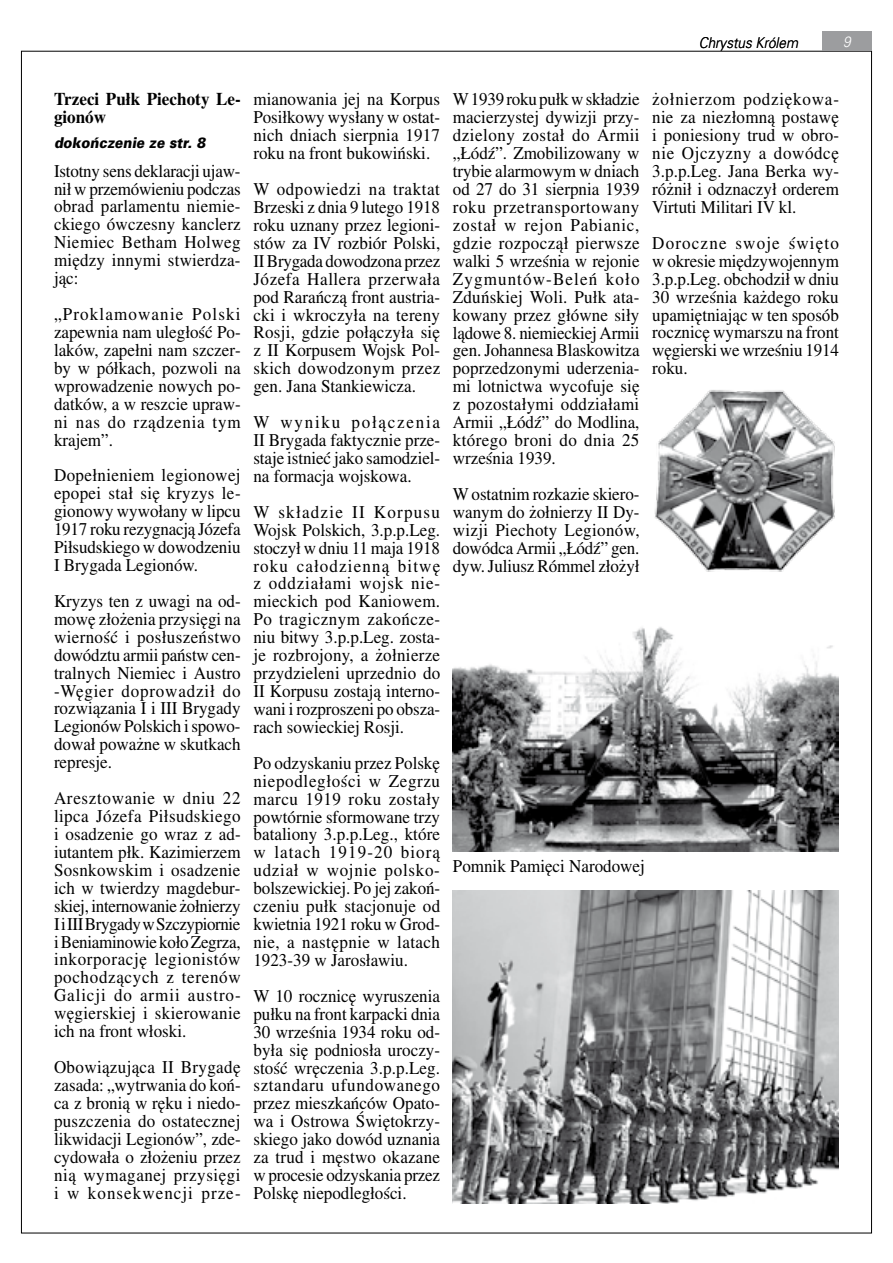
<style>
.page{position:relative;width:893px;height:1263px;background:#fff}
.page>*{position:absolute;margin:0;border:0;box-sizing:border-box;transform-origin:0 0}
.t1{font:18px/18px "Toronto";color:#000;text-align:justify;scale:.95 1}
.t2{font:700 18px/18px "Toronto";letter-spacing:.005em;color:#000;scale:.95 1}
.t3{font:italic 15px "USA Black";color:#000;scale:.9 1}
.t4{font:italic 15px "USA Light";color:#000;scale:.9 1}
.t5{font:italic 15px "USA Light";color:#fff;scale:.9 1}
</style>
<div class="page">
<div style="left:822px;top:31px;width:49px;height:20px;background:#9c9d9f"></div>
<img style="left:654px;top:390px;width:181px;height:182px">
<img style="left:453px;top:627px;width:386px;height:224px">
<img style="left:453px;top:891px;width:386px;height:312px">
<p class="t4" style="left:699px;top:34px;width:112px">Chrystus Królem</p>
<p class="t5" style="left:843px;top:33px;width:10px">9</p>
<p class="t2" style="left:54px;top:90px;width:198px">Trzeci Pułk Piechoty Le&shy;gionów</p>
<p class="t3" style="left:54px;top:134px;width:170px">dokończenie ze str. 8</p>
<p class="t1" style="left:54px;top:162px;width:198px">Istotny sens deklaracji ujaw&shy;nił w przemówieniu podczas obrad parlamentu niemie&shy;ckiego ówczesny kanclerz Niemiec Betham Holweg między innymi stwierdza&shy;jąc:</p>
<p class="t1" style="left:54px;top:305px;width:198px">„Proklamowanie Polski zapewnia nam uległość Po&shy;laków, zapełni nam szczer&shy;by w półkach, pozwoli na wprowadzenie nowych po&shy;datków, a w reszcie upraw&shy;ni nas do rządzenia tym krajem”.</p>
<p class="t1" style="left:54px;top:466px;width:198px">Dopełnieniem legionowej epopei stał się kryzys le&shy;gionowy wywołany w lipcu 1917 roku rezygnacją Józefa Piłsudskiego w dowodzeniu I Brygada Legionów.</p>
<p class="t1" style="left:54px;top:592px;width:198px">Kryzys ten z uwagi na od&shy;mowę złożenia przysięgi na wierność i posłuszeństwo dowództu armii państw cen&shy;tralnych Niemiec i Austro -Węgier doprowadził do rozwiązania I i III Brygady Legionów Polskich i spowo&shy;dował poważne w skutkach represje.</p>
<p class="t1" style="left:54px;top:789px;width:198px">Aresztowanie w dniu 22 lipca Józefa Piłsudskiego i osadzenie go wraz z ad&shy;iutantem płk. Kazimierzem Sosnkowskim i osadzenie ich w twierdzy magdebur&shy;skiej, internowanie żołnierzy I i III Brygady w Szczypiornie i Beniaminowie koło Zegrza, inkorporację legionistów pochodzących z terenów Galicji do armii austro&shy;węgierskiej i skierowanie ich na front włoski.</p>
<p class="t1" style="left:54px;top:1058px;width:198px">Obowiązująca II Brygadę zasada: „wytrwania do koń&shy;ca z bronią w ręku i niedo&shy;puszczenia do ostatecznej likwidacji Legionów”, zde&shy;cydowała o złożeniu przez nią wymaganej przysięgi i w konsekwencji prze-</p>
<p class="t1" style="left:253px;top:90px;width:198px">mianowania jej na Korpus Posiłkowy wysłany w ostat&shy;nich dniach sierpnia 1917 roku na front bukowiński.</p>
<p class="t1" style="left:253px;top:180px;width:198px">W odpowiedzi na traktat Brzeski z dnia 9 lutego 1918 roku uznany przez legioni&shy;stów za IV rozbiór Polski, II Brygada dowodzona przez Józefa Hallera przerwała pod Rarańczą front austria&shy;cki i wkroczyła na tereny Rosji, gdzie połączyła się z II Korpusem Wojsk Pol&shy;skich dowodzonym przez gen. Jana Stankiewicza.</p>
<p class="t1" style="left:253px;top:413px;width:198px">W wyniku połączenia II Brygada faktycznie prze&shy;staje istnieć jako samodziel&shy;na formacja wojskowa.</p>
<p class="t1" style="left:253px;top:503px;width:198px">W składzie II Korpusu Wojsk Polskich, 3.p.p.Leg. stoczył w dniu 11 maja 1918 roku całodzienną bitwę z oddziałami wojsk nie&shy;mieckich pod Kaniowem.<br>Po tragicznym zakończe&shy;niu bitwy 3.p.p.Leg. zosta&shy;je rozbrojony, a żołnierze przydzieleni uprzednio do II Korpusu zostają interno&shy;wani i rozproszeni po obsza&shy;rach sowieckiej Rosji.</p>
<p class="t1" style="left:253px;top:754px;width:198px">Po odzyskaniu przez Polskę niepodległości w Zegrzu marcu 1919 roku zostały powtórnie sformowane trzy bataliony 3.p.p.Leg., które w latach 1919-20 biorą udział w wojnie polsko&shy;bolszewickiej. Po jej zakoń&shy;czeniu pułk stacjonuje od kwietnia 1921 roku w Grod&shy;nie, a następnie w latach 1923-39 w Jarosławiu.</p>
<p class="t1" style="left:253px;top:987px;width:198px">W 10 rocznicę wyruszenia pułku na front karpacki dnia 30 września 1934 roku od&shy;była się podniosła uroczy&shy;stość wręczenia 3.p.p.Leg. sztandaru ufundowanego przez mieszkańców Opato&shy;wa i Ostrowa Świętokrzy&shy;skiego jako dowód uznania za trud i męstwo okazane w procesie odzyskania przez Polskę niepodległości.</p>
<p class="t1" style="left:453px;top:90px;width:198px">W 1939 roku pułk w składzie macierzystej dywizji przy&shy;dzielony został do Armii „Łódź”. Zmobilizowany w trybie alarmowym w dniach od 27 do 31 sierpnia 1939 roku przetransportowany został w rejon Pabianic, gdzie rozpoczął pierwsze walki 5 września w rejonie Zygmuntów-Beleń koło Zduńskiej Woli. Pułk ata&shy;kowany przez główne siły lądowe 8. niemieckiej Armii gen. Johannesa Blaskowitza poprzedzonymi uderzenia&shy;mi lotnictwa wycofuje się z pozostałymi oddziałami Armii „Łódź” do Modlina, którego broni do dnia 25 września 1939.</p>
<p class="t1" style="left:453px;top:485px;width:198px">W ostatnim rozkazie skiero&shy;wanym do żołnierzy II Dy&shy;wizji Piechoty Legionów, dowódca Armii „Łódź” gen. dyw. Juliusz Rómmel złożył</p>
<p class="t1" style="left:652px;top:90px;width:198px">żołnierzom podziękowa&shy;nie za niezłomną postawę i poniesiony trud w obro&shy;nie Ojczyzny a dowódcę 3.p.p.Leg. Jana Berka wy&shy;różnił i odznaczył orderem Virtuti Militari IV kl.</p>
<p class="t1" style="left:652px;top:234px;width:198px">Doroczne swoje święto w okresie międzywojennym 3.p.p.Leg. obchodził w dniu 30 września każdego roku upamiętniając w ten sposób rocznicę wymarszu na front węgierski we wrześniu 1914 roku.</p>
<p class="t1" style="left:453px;top:856px;width:204px">Pomnik Pamięci Narodowej</p>
</div>
